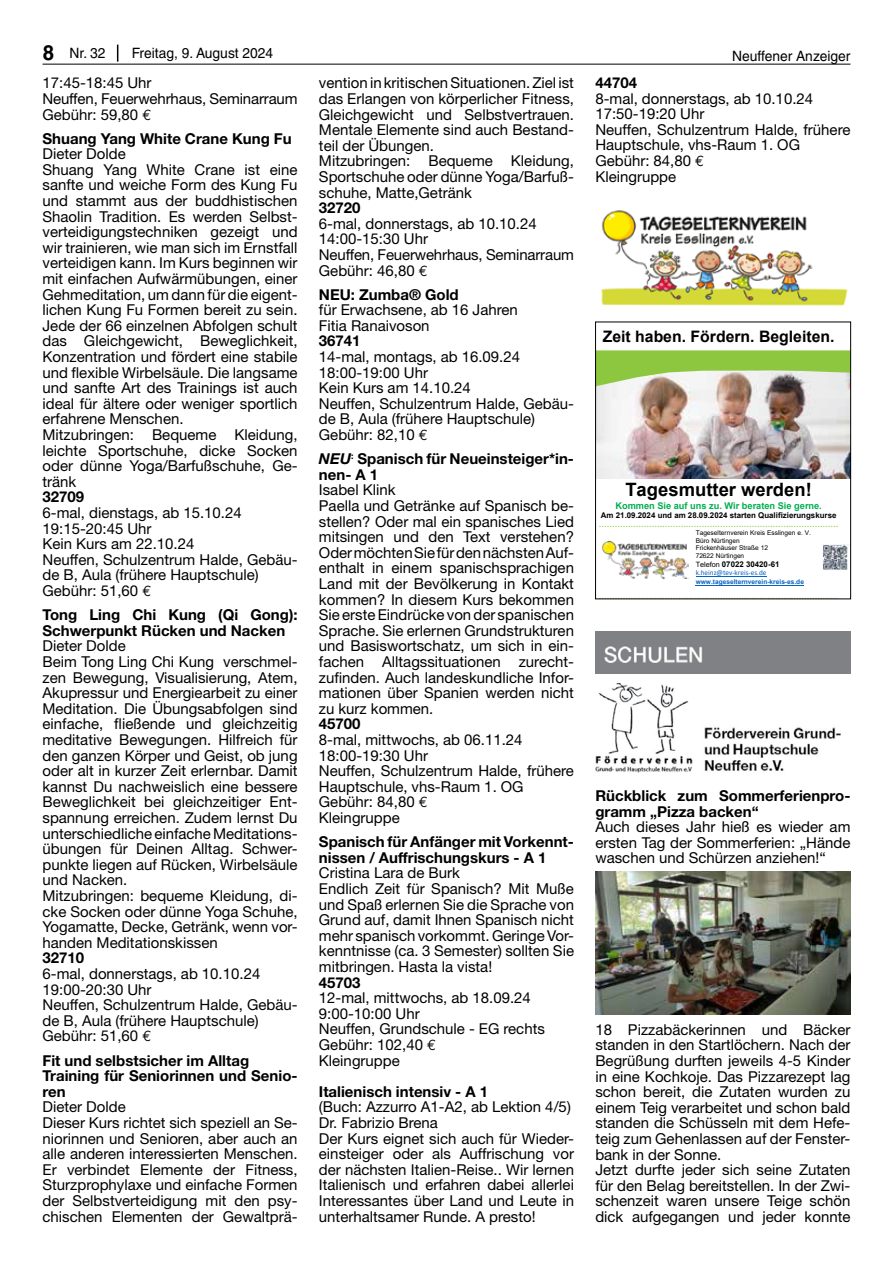
<style>
.page{position:relative;width:893px;height:1263px;background:#fff}
.page>*{position:absolute;margin:0;border:0;box-sizing:border-box;transform-origin:0 0}
.t1{font:700 18.45px "Arial";color:#000}
.t2{font:700 15.75px "Arial";color:#000}
.t3{font:15px/15.6px "Helvetica Neue";color:#000}
.t4{font:700 15px/15.6px "Helvetica Neue";color:#000}
.t5{font:14.25px "Helvetica";color:#000}
.t6{font:700 9.3px "Arial";color:#00b050}
.t7{font:700 7.95px "Arial";color:#000}
.t8{font:700 7.95px "Arial";color:#92d050}
.t9{font:7.2px "Calibri";color:#0563c1}
.t10{font:6.6px/7.6px "Arial";color:#000}
.t11{font:700 6.6px "Arial";color:#0563c1}
.s1{font-weight:700;font-size:21px}
.s2{font-family:"Euro Mono"}
.s3{font-style:italic}
.s4{font-weight:400;font-size:7.2px}
</style>
<div class="page">
<hr style="left:43px;top:64px;width:807px;height:1px;background:#000">
<svg style="left:117px;top:45px;width:1px;height:17px"></svg>
<img style="left:601px;top:210px;width:247px;height:96px">
<img style="left:597px;top:386px;width:252px;height:92px">
<svg style="left:597px;top:350px;width:252px;height:36px;background:#a8ca73"></svg>
<img style="left:822px;top:544px;width:27px;height:26px">
<hr style="left:696px;top:576px;width:70px;height:1px;background:#0563c1">
<hr style="left:696px;top:585px;width:108px;height:1px;background:#0563c1">
<img style="left:602px;top:542px;width:86px;height:37px">
<div style="left:595px;top:322px;width:256px;height:277px;border:1px solid #000"></div>
<img style="left:595px;top:631px;width:255px;height:42px">
<img style="left:595px;top:683px;width:246px;height:90px">
<img style="left:595px;top:871px;width:255px;height:144px">
<p class="t5" style="left:43px;top:45px;width:64px"><span class="s1">8</span> Nr. 32</p>
<p class="t5" style="left:132px;top:45px;width:143px">Freitag, 9. August 2024</p>
<p class="t5" style="left:732px;top:48px;width:120px">Neuffener Anzeiger</p>
<p class="t3" style="left:43px;top:75px;width:257px">17:45-18:45 Uhr<br>Neuffen, Feuerwehrhaus, Seminarraum<br>Gebühr: 59,80 <span class="s2">€</span></p>
<p class="t4" style="left:43px;top:130px;width:251px">Shuang Yang White Crane Kung Fu</p>
<p class="t3" style="left:43px;top:146px;width:257px">Dieter Dolde<br>Shuang Yang White Crane ist eine sanfte und weiche Form des Kung Fu und stammt aus der buddhistischen Shaolin Tradition. Es werden Selbst&shy;verteidigungstechniken gezeigt und wir trainieren, wie man sich im Ernstfall verteidigen kann. Im Kurs beginnen wir mit einfachen Aufwärmübungen, einer Gehmeditation, um dann für die eigent&shy;lichen Kung Fu Formen bereit zu sein.<br>Jede der 66 einzelnen Abfolgen schult das Gleichgewicht, Beweglichkeit, Konzentration und fördert eine stabile und flexible Wirbelsäule. Die langsame und sanfte Art des Trainings ist auch ideal für ältere oder weniger sportlich erfahrene Menschen.<br>Mitzubringen: Bequeme Kleidung, leichte Sportschuhe, dicke Socken oder dünne Yoga/Barfußschuhe, Ge&shy;tränk</p>
<p class="t4" style="left:43px;top:489px;width:43px">32709</p>
<p class="t3" style="left:43px;top:505px;width:257px">6-mal, dienstags, ab 15.10.24<br>19:15-20:45 Uhr<br>Kein Kurs am 22.10.24<br>Neuffen, Schulzentrum Halde, Gebäu&shy;de B, Aula (frühere Hauptschule)<br>Gebühr: 51,60 <span class="s2">€</span></p>
<p class="t4" style="left:43px;top:607px;width:257px">Tong Ling Chi Kung (Qi Gong):<br>Schwerpunkt Rücken und Nacken</p>
<p class="t3" style="left:43px;top:638px;width:257px">Dieter Dolde<br>Beim Tong Ling Chi Kung verschmel&shy;zen Bewegung, Visualisierung, Atem, Akupressur und Energiearbeit zu einer Meditation. Die Übungsabfolgen sind einfache, fließende und gleichzeitig meditative Bewegungen. Hilfreich für den ganzen Körper und Geist, ob jung oder alt in kurzer Zeit erlernbar. Damit kannst Du nachweislich eine bessere Beweglichkeit bei gleichzeitiger Ent&shy;spannung erreichen. Zudem lernst Du unterschiedliche einfache Meditations&shy;übungen für Deinen Alltag. Schwer&shy;punkte liegen auf Rücken, Wirbelsäule und Nacken.<br>Mitzubringen: bequeme Kleidung, di&shy;cke Socken oder dünne Yoga Schuhe, Yogamatte, Decke, Getränk, wenn vor&shy;handen Meditationskissen</p>
<p class="t4" style="left:43px;top:950px;width:43px">32710</p>
<p class="t3" style="left:43px;top:966px;width:257px">6-mal, donnerstags, ab 10.10.24<br>19:00-20:30 Uhr<br>Neuffen, Schulzentrum Halde, Gebäu&shy;de B, Aula (frühere Hauptschule)<br>Gebühr: 51,60 <span class="s2">€</span></p>
<p class="t4" style="left:43px;top:1052px;width:257px">Fit und selbstsicher im Alltag<br>Training für Seniorinnen und Senio&shy;ren</p>
<p class="t3" style="left:43px;top:1099px;width:257px">Dieter Dolde<br>Dieser Kurs richtet sich speziell an Se&shy;niorinnen und Senioren, aber auch an alle anderen interessierten Menschen.<br>Er verbindet Elemente der Fitness, Sturzprophylaxe und einfache Formen der Selbstverteidigung mit den psy&shy;chischen Elementen der Gewaltprä-</p>
<p class="t4" style="left:595px;top:75px;width:43px">44704</p>
<p class="t3" style="left:595px;top:90px;width:257px">8-mal, donnerstags, ab 10.10.24<br>17:50-19:20 Uhr<br>Neuffen, Schulzentrum Halde, frühere<br>Hauptschule, vhs-Raum 1. OG<br>Gebühr: 84,80 <span class="s2">€<br></span>Kleingruppe</p>
<p class="t3" style="left:319px;top:75px;width:257px">vention in kritischen Situationen. Ziel ist das Erlangen von körperlicher Fitness, Gleichgewicht und Selbstvertrauen.<br>Mentale Elemente sind auch Bestand&shy;teil der Übungen.<br>Mitzubringen: Bequeme Kleidung, Sportschuhe oder dünne Yoga/Barfuß&shy;schuhe, Matte,Getränk</p>
<p class="t4" style="left:319px;top:200px;width:43px">32720</p>
<p class="t3" style="left:319px;top:215px;width:257px">6-mal, donnerstags, ab 10.10.24<br>14:00-15:30 Uhr<br>Neuffen, Feuerwehrhaus, Seminarraum<br>Gebühr: 46,80 <span class="s2">€</span></p>
<p class="t4" style="left:319px;top:286px;width:141px">NEU: Zumba® Gold</p>
<p class="t3" style="left:319px;top:302px;width:201px">für Erwachsene, ab 16 Jahren<br>Fitia Ranaivoson</p>
<p class="t4" style="left:319px;top:333px;width:43px">36741</p>
<p class="t3" style="left:319px;top:349px;width:257px">14-mal, montags, ab 16.09.24<br>18:00-19:00 Uhr<br>Kein Kurs am 14.10.24<br>Neuffen, Schulzentrum Halde, Gebäu&shy;de B, Aula (frühere Hauptschule)<br>Gebühr: 82,10 <span class="s2">€</span></p>
<p class="t4" style="left:319px;top:451px;width:257px"><span class="s3">NEU</span><sup>:</sup> Spanisch für Neueinsteiger*in&shy;nen- A 1</p>
<p class="t3" style="left:319px;top:482px;width:257px">Isabel Klink<br>Paella und Getränke auf Spanisch be&shy;stellen? Oder mal ein spanisches Lied mitsingen und den Text verstehen?<br>Oder möchten Sie für den nächsten Auf&shy;enthalt in einem spanischsprachigen Land mit der Bevölkerung in Kontakt kommen? In diesem Kurs bekommen Sie erste Eindrücke von der spanischen Sprache. Sie erlernen Grundstrukturen und Basiswortschatz, um sich in ein&shy;fachen Alltagssituationen zurecht&shy;zufinden. Auch landeskundliche Infor&shy;mationen über Spanien werden nicht zu kurz kommen.</p>
<p class="t4" style="left:319px;top:716px;width:43px">45700</p>
<p class="t3" style="left:319px;top:732px;width:257px">8-mal, mittwochs, ab 06.11.24<br>18:00-19:30 Uhr<br>Neuffen, Schulzentrum Halde, frühere<br>Hauptschule, vhs-Raum 1. OG<br>Gebühr: 84,80 <span class="s2">€<br></span>Kleingruppe</p>
<p class="t4" style="left:319px;top:834px;width:257px">Spanisch für Anfänger mit Vorkennt&shy;nissen / Auffrischungskurs - A 1</p>
<p class="t3" style="left:319px;top:865px;width:257px">Cristina Lara de Burk<br>Endlich Zeit für Spanisch? Mit Muße und Spaß erlernen Sie die Sprache von Grund auf, damit Ihnen Spanisch nicht mehr spanisch vorkommt. Geringe Vor&shy;kenntnisse (ca. 3 Semester) sollten Sie mitbringen. Hasta la vista!</p>
<p class="t4" style="left:319px;top:974px;width:43px">45703</p>
<p class="t3" style="left:319px;top:990px;width:227px">12-mal, mittwochs, ab 18.09.24<br>9:00-10:00 Uhr<br>Neuffen, Grundschule - EG rechts<br>Gebühr: 102,40 <span class="s2">€<br></span>Kleingruppe</p>
<p class="t4" style="left:319px;top:1083px;width:171px">Italienisch intensiv - A 1</p>
<p class="t3" style="left:319px;top:1099px;width:257px">(Buch: Azzurro A1-A2, ab Lektion 4/5)<br>Dr. Fabrizio Brena<br>Der Kurs eignet sich auch für Wieder&shy;einsteiger oder als Auffrischung vor der nächsten Italien-Reise.. Wir lernen Italienisch und erfahren dabei allerlei Interessantes über Land und Leute in unterhaltsamer Runde. A presto!</p>
<p class="t2" style="left:603px;top:325px;width:233px">Zeit haben. Fördern. Begleiten.</p>
<p class="t1" style="left:625px;top:477px;width:188px">Tagesmutter werden!</p>
<p class="t6" style="left:615px;top:499px;width:208px">Kommen Sie auf uns zu. Wir beraten Sie gerne.</p>
<p class="t7" style="left:601px;top:510px;width:237px">Am 21.09.2024 und am 28.09.2024 starten Qualifizierungskurse</p>
<p class="t8" style="left:599px;top:519px;width:241px">……………………………………………………………….………………</p>
<p class="t10" style="left:696px;top:529px;width:117px">Tageselternverein Kreis Esslingen e. V.<br>Büro Nürtingen<br>Frickenhäuser Straße 12<br>72622 Nürtingen</p>
<p class="t7" style="left:696px;top:558px;width:85px"><span class="s4">Telefon</span> 07022 30420-61</p>
<p class="t9" style="left:696px;top:568px;width:72px">k.heinz@tev-kreis-es.de</p>
<p class="t11" style="left:696px;top:577px;width:110px">www.tageselternverein-kreis-es.de</p>
<p class="t8" style="left:599px;top:590px;width:241px">……………………………………………………………….………………</p>
<p class="t4" style="left:595px;top:787px;width:257px">Rückblick zum Sommerferienpro&shy;gramm „Pizza backen“</p>
<p class="t3" style="left:595px;top:819px;width:257px;text-align:justify">Auch dieses Jahr hieß es wieder am ersten Tag der Sommerferien: „Hände waschen und Schürzen anziehen!“</p>
<p class="t3" style="left:595px;top:1021px;width:257px">18 Pizzabäckerinnen und Bäcker standen in den Startlöchern. Nach der Begrüßung durften jeweils 4-5 Kinder in eine Kochkoje. Das Pizzarezept lag schon bereit, die Zutaten wurden zu einem Teig verarbeitet und schon bald standen die Schüsseln mit dem Hefe&shy;teig zum Gehenlassen auf der Fenster&shy;bank in der Sonne.<br>Jetzt durfte jeder sich seine Zutaten für den Belag bereitstellen. In der Zwi&shy;schenzeit waren unsere Teige schön dick aufgegangen und jeder konnte</p>
</div>
